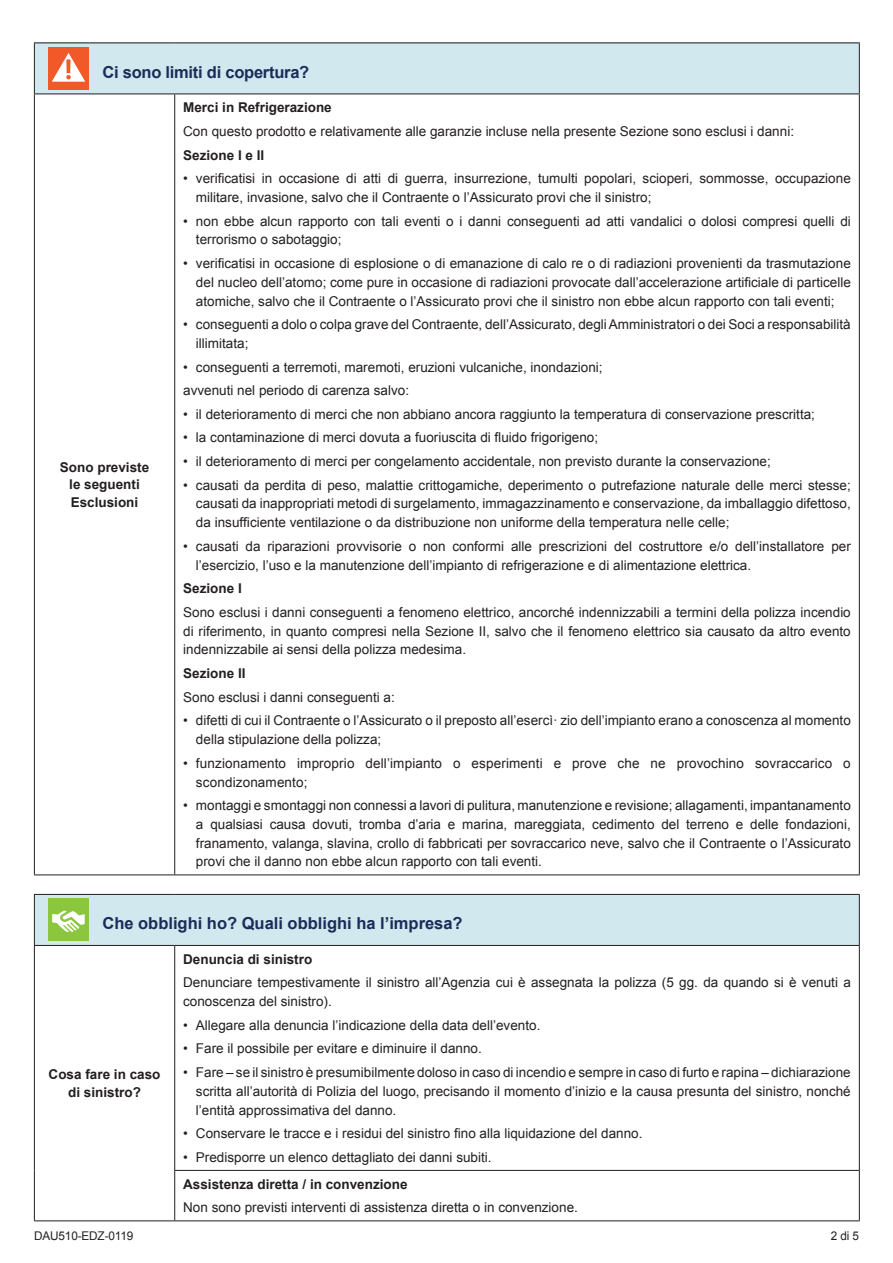
<style>
.page{position:relative;width:893px;height:1263px;background:#fff}
.page>*{position:absolute;margin:0;border:0;box-sizing:border-box;transform-origin:0 0}
.t1{font:700 16.5px "Arial";color:#1c2c59}
.t2{font:13.5px/18.8px "Arial";color:#231f20}
.t3{font:700 13.5px/17.2px "Arial";color:#231f20;text-align:center}
.t4{font:12px "Arial";letter-spacing:-.01em;color:#231f20}
</style>
<div class="page">
<div style="left:34px;top:43px;width:825px;height:51px;background:#d0e8ee"></div>
<hr style="left:34px;top:43px;width:141px;height:1px;background:#231f20">
<hr style="left:34px;top:43px;width:1px;height:51px;background:#231f20">
<hr style="left:175px;top:43px;width:685px;height:1px;background:#231f20">
<hr style="left:859px;top:43px;width:1px;height:51px;background:#231f20">
<hr style="left:34px;top:94px;width:141px;height:1px;background:#231f20">
<hr style="left:34px;top:94px;width:1px;height:780px;background:#231f20">
<hr style="left:175px;top:94px;width:685px;height:1px;background:#231f20">
<hr style="left:174px;top:94px;width:1px;height:780px;background:#231f20">
<hr style="left:859px;top:94px;width:1px;height:780px;background:#231f20">
<hr style="left:34px;top:874px;width:141px;height:1px;background:#231f20">
<hr style="left:175px;top:874px;width:685px;height:1px;background:#231f20">
<div style="left:48px;top:47px;width:41px;height:43px;background:#f15929"></div>
<svg style="left:52px;top:53px;width:33px;height:29px"></svg>
<div style="left:34px;top:894px;width:825px;height:51px;background:#d0e8ee"></div>
<hr style="left:34px;top:894px;width:141px;height:1px;background:#231f20">
<hr style="left:34px;top:895px;width:1px;height:50px;background:#231f20">
<hr style="left:175px;top:894px;width:685px;height:1px;background:#231f20">
<hr style="left:859px;top:895px;width:1px;height:50px;background:#231f20">
<hr style="left:34px;top:945px;width:141px;height:1px;background:#231f20">
<hr style="left:34px;top:946px;width:1px;height:224px;background:#231f20">
<hr style="left:175px;top:945px;width:685px;height:1px;background:#231f20">
<hr style="left:174px;top:946px;width:1px;height:224px;background:#231f20">
<hr style="left:859px;top:946px;width:1px;height:224px;background:#231f20">
<hr style="left:34px;top:1170px;width:1px;height:50px;background:#231f20">
<hr style="left:174px;top:1170px;width:686px;height:1px;background:#231f20">
<hr style="left:174px;top:1171px;width:1px;height:49px;background:#231f20">
<hr style="left:859px;top:1171px;width:1px;height:49px;background:#231f20">
<hr style="left:34px;top:1220px;width:141px;height:1px;background:#231f20">
<hr style="left:175px;top:1220px;width:685px;height:1px;background:#231f20">
<div style="left:48px;top:899px;width:41px;height:42px;background:#8bc63e"></div>
<svg style="left:52px;top:910px;width:33px;height:22px"></svg>
<p class="t1" style="left:102px;top:61px;width:208px">Ci sono limiti di copertura?</p>
<p class="t3" style="left:60px;top:459px;width:91px">Sono previste le seguenti<br>Esclusioni</p>
<p class="t3" style="left:183px;top:99px;width:150px">Merci in Refrigerazione</p>
<p class="t2" style="left:183px;top:122px;width:612px">Con questo prodotto e relativamente alle garanzie incluse nella presente Sezione sono esclusi i danni:</p>
<p class="t3" style="left:183px;top:147px;width:83px">Sezione I e II</p>
<p class="t2" style="left:196px;top:169px;width:656px;text-indent:-13px">• verificatisi in occasione di atti di guerra, insurrezione, tumulti popolari, scioperi, sommosse, occupazione militare, invasione, salvo che il Contraente o l’Assicurato provi che il sinistro;</p>
<p class="t2" style="left:196px;top:212px;width:656px;text-indent:-13px">• non ebbe alcun rapporto con tali eventi o i danni conseguenti ad atti vandalici o dolosi compresi quelli di terrorismo o sabotaggio;</p>
<p class="t2" style="left:196px;top:254px;width:656px;text-align:justify;text-indent:-13px">• verificatisi in occasione di esplosione o di emanazione di calo re o di radiazioni provenienti da trasmutazione del nucleo dell’atomo; come pure in occasione di radiazioni provocate dall’accelerazione artificiale di particelle atomiche, salvo che il Contraente o l’Assicurato provi che il sinistro non ebbe alcun rapporto con tali eventi;</p>
<p class="t2" style="left:196px;top:315px;width:656px;text-indent:-13px">• conseguenti a dolo o colpa grave del Contraente, dell’Assicurato, degli Amministratori o dei Soci a responsabilità illimitata;</p>
<p class="t2" style="left:183px;top:355px;width:421px;line-height:23.7px">• conseguenti a terremoti, maremoti, eruzioni vulcaniche, inondazioni; avvenuti nel periodo di carenza salvo:</p>
<p class="t2" style="left:183px;top:405px;width:633px">• il deterioramento di merci che non abbiano ancora raggiunto la temperatura di conservazione prescritta;</p>
<p class="t2" style="left:183px;top:428px;width:416px">• la contaminazione di merci dovuta a fuoriuscita di fluido frigorigeno;</p>
<p class="t2" style="left:183px;top:452px;width:589px">• il deterioramento di merci per congelamento accidentale, non previsto durante la conservazione;</p>
<p class="t2" style="left:196px;top:476px;width:656px;text-align:justify;text-indent:-13px">• causati da perdita di peso, malattie crittogamiche, deperimento o putrefazione naturale delle merci stesse; causati da inappropriati metodi di surgelamento, immagazzinamento e conservazione, da imballaggio difettoso, da insufficiente ventilazione o da distribuzione non uniforme della temperatura nelle celle;</p>
<p class="t2" style="left:196px;top:537px;width:656px;text-indent:-13px">• causati da riparazioni provvisorie o non conformi alle prescrizioni del costruttore e/o dell’installatore per l’esercizio, l’uso e la manutenzione dell’impianto di refrigerazione e di alimentazione elettrica.</p>
<p class="t3" style="left:183px;top:580px;width:60px">Sezione I</p>
<p class="t2" style="left:183px;top:603px;width:669px;text-align:justify">Sono esclusi i danni conseguenti a fenomeno elettrico, ancorché indennizzabili a termini della polizza incendio di riferimento, in quanto compresi nella Sezione II, salvo che il fenomeno elettrico sia causato da altro evento indennizzabile ai sensi della polizza medesima.</p>
<p class="t3" style="left:183px;top:665px;width:64px">Sezione II</p>
<p class="t2" style="left:183px;top:688px;width:213px">Sono esclusi i danni conseguenti a:</p>
<p class="t2" style="left:196px;top:711px;width:656px;text-indent:-13px">• difetti di cui il Contraente o l’Assicurato o il preposto all’esercì· zio dell’impianto erano a conoscenza al momento della stipulazione della polizza;</p>
<p class="t2" style="left:196px;top:754px;width:656px;text-indent:-13px">• funzionamento improprio dell’impianto o esperimenti e prove che ne provochino sovraccarico o scondizonamento;</p>
<p class="t2" style="left:196px;top:796px;width:656px;text-align:justify;text-indent:-13px">• montaggi e smontaggi non connessi a lavori di pulitura, manutenzione e revisione; allagamenti, impantanamento a qualsiasi causa dovuti, tromba d’aria e marina, mareggiata, cedimento del terreno e delle fondazioni, franamento, valanga, slavina, crollo di fabbricati per sovraccarico neve, salvo che il Contraente o l’Assicurato provi che il danno non ebbe alcun rapporto con tali eventi.</p>
<p class="t1" style="left:102px;top:912px;width:362px">Che obblighi ho? Quali obblighi ha l’impresa?</p>
<p class="t3" style="left:49px;top:1066px;width:113px">Cosa fare in caso di sinistro?</p>
<p class="t3" style="left:183px;top:951px;width:131px">Denuncia di sinistro</p>
<p class="t2" style="left:183px;top:973px;width:669px">Denunciare tempestivamente il sinistro all’Agenzia cui è assegnata la polizza (5 gg. da quando si è venuti a conoscenza del sinistro).</p>
<p class="t2" style="left:183px;top:1016px;width:359px">• Allegare alla denuncia l’indicazione della data dell’evento.</p>
<p class="t2" style="left:183px;top:1039px;width:300px">• Fare il possibile per evitare e diminuire il danno.</p>
<p class="t2" style="left:196px;top:1063px;width:656px;text-align:justify;text-indent:-13px">• Fare – se il sinistro è presumibilmente doloso in caso di incendio e sempre in caso di furto e rapina – dichiarazione scritta all’autorità di Polizia del luogo, precisando il momento d’inizio e la causa presunta del sinistro, nonché l’entità approssimativa del danno.</p>
<p class="t2" style="left:183px;top:1124px;width:461px">• Conservare le tracce e i residui del sinistro fino alla liquidazione del danno.</p>
<p class="t2" style="left:183px;top:1148px;width:310px">• Predisporre un elenco dettagliato dei danni subiti.</p>
<p class="t3" style="left:183px;top:1176px;width:226px">Assistenza diretta / in convenzione</p>
<p class="t2" style="left:183px;top:1198px;width:396px">Non sono previsti interventi di assistenza diretta o in convenzione.</p>
<p class="t4" style="left:34px;top:1228px;width:101px">DAU510-EDZ-0119</p>
<p class="t4" style="left:831px;top:1228px;width:30px">2 di 5</p>
</div>
